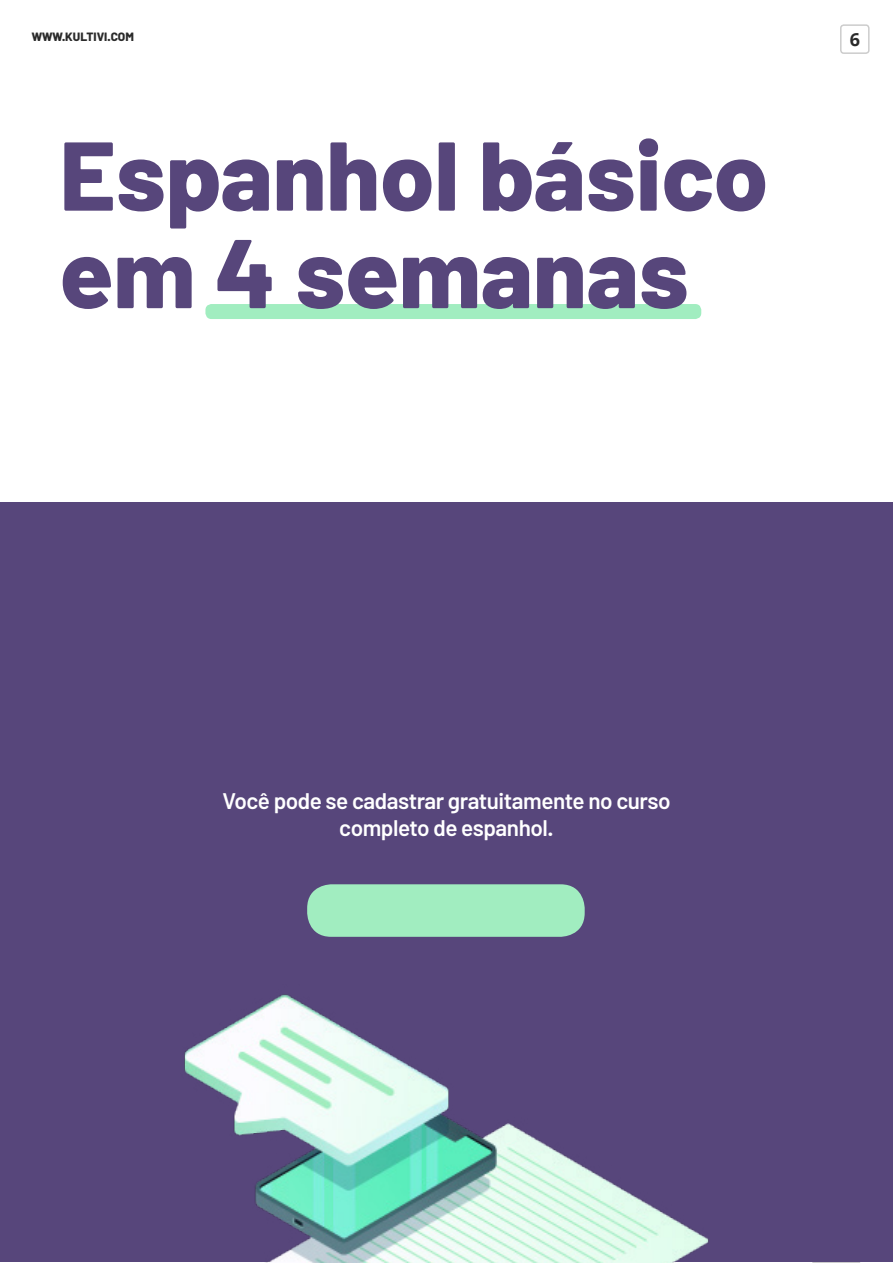
<style>
.page{position:relative;width:893px;height:1263px;background:#fff}
.page>*{position:absolute;margin:0;border:0;box-sizing:border-box;transform-origin:0 0}
.t1{font:800 97.5px/97.5px "Barlow";color:#57467b}
.t2{font:600 22.5px/27px "Barlow";letter-spacing:-.02em;color:#fff;text-align:center}
.t3{font:700 18px "Open Sans";color:#2a2a2a}
.t4{font:800 12px "Barlow";color:#2a2a2a}
</style>
<div class="page">
<div style="left:840px;top:24px;width:30px;height:30px;border:2px solid #ccc;border-radius:3px"></div>
<div style="left:205px;top:304px;width:496px;height:15px;background:#a1edc0;border-radius:6px"></div>
<div style="left:0;top:502px;width:893px;height:760px;background:#57467b"></div>
<div style="left:307px;top:884px;width:278px;height:53px;background:#a1edc0;border-radius:24px"></div>
<img style="left:184px;top:994px;width:649px;height:269px">
<p class="t4" style="left:32px;top:29px;width:104px">WWW.KULTIVI.COM</p>
<p class="t3" style="left:850px;top:26px;width:12px">6</p>
<h1 class="t1" style="left:60px;top:127px;width:710px">Espanhol básico em 4 semanas</h1>
<p class="t2" style="left:222px;top:787px;width:450px">Você pode se cadastrar gratuitamente no curso completo de espanhol.</p>
</div>
